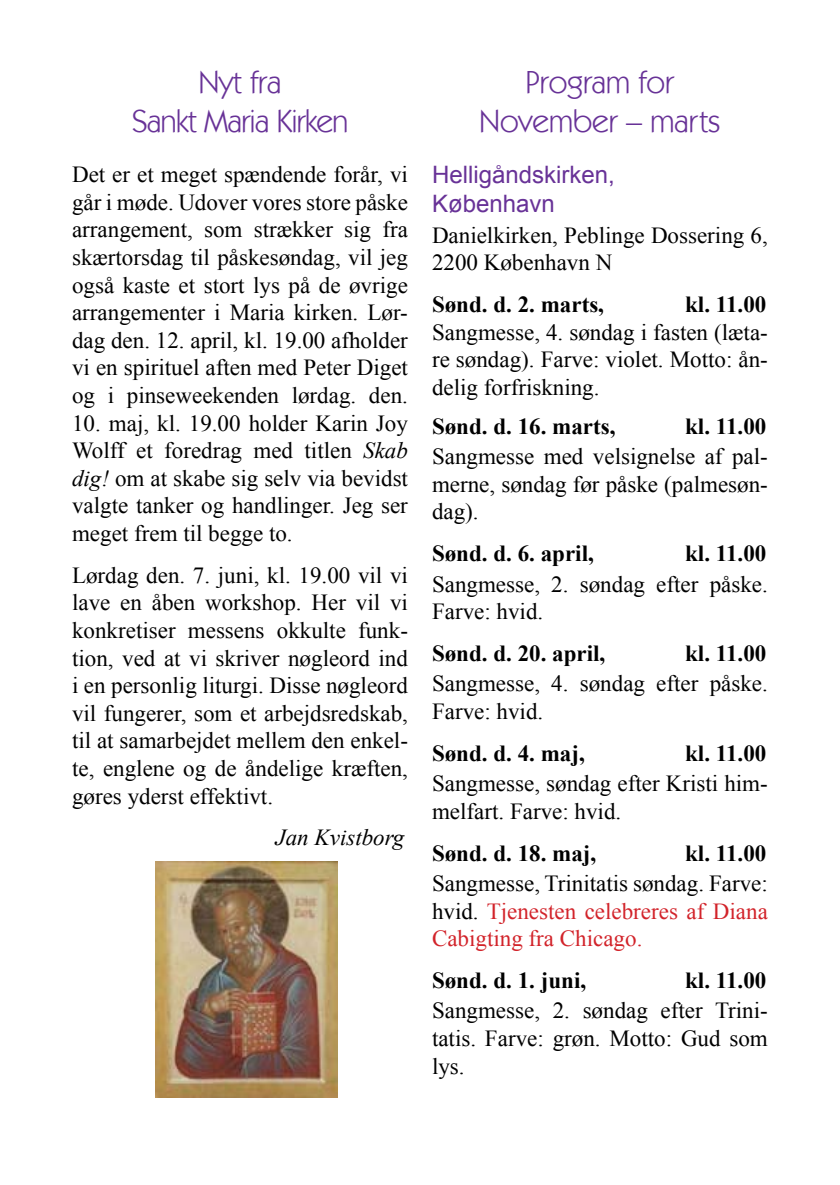
<style>
.page{position:relative;width:840px;height:1185px;background:#fff}
.page>*{position:absolute;margin:0;border:0;box-sizing:border-box;transform-origin:0 0}
.t1{font:32px/38.4px "Kabel IT Cby BT";color:#683297;text-align:center}
.t2{font:24px/28.8px "Arial";color:#683297}
.t3{font:23px/27.6px "Times New Roman";color:#000;text-align:justify}
.t4{font:700 23px "Times New Roman";color:#000}
.t5{font:23px/27.6px "Times New Roman";color:#d2232a;text-align:justify}
.t6{font:italic 23px "Times New Roman";color:#000}
.s1{font-style:italic}
.s2{color:#000}
</style>
<div class="page">
<img style="left:156px;top:861px;width:181px;height:236px">
<h1 class="t1" style="left:132px;top:63px;width:218px">Nyt fra<br>Sankt Maria Kirken</h1>
<p class="t3" style="left:72px;top:160px;width:337px">Det er et meget spændende forår, vi går i møde. Udover vores store påske arrangement, som strækker sig fra skærtorsdag til påskesøndag, vil jeg også kaste et stort lys på de øvrige arrangementer i Maria kirken. Lør&shy;dag den. 12. april, kl. 19.00 afholder vi en spirituel aften med Peter Diget og i pinseweekenden lørdag. den.</p>
<p class="t3" style="left:72px;top:409px;width:337px">10. maj, kl. 19.00 holder Karin Joy Wolff et foredrag med titlen <span class="s1">Skab dig!</span> om at skabe sig selv via bevidst valgte tanker og handlinger. Jeg ser meget frem til begge to.</p>
<p class="t3" style="left:72px;top:561px;width:337px">Lørdag den. 7. juni, kl. 19.00 vil vi lave en åben workshop. Her vil vi konkretiser messens okkulte funk&shy;tion, ved at vi skriver nøgleord ind i en personlig liturgi. Disse nøgleord vil fungerer, som et arbejdsredskab, til at samarbejdet mellem den enkel&shy;te, englene og de åndelige kræften, gøres yderst effektivt.</p>
<p class="t6" style="left:275px;top:822px;width:130px">Jan Kvistborg</p>
<h1 class="t1" style="left:479px;top:63px;width:242px">Program for<br>November – marts</h1>
<p class="t2" style="left:432px;top:161px;width:184px">Helligåndskirken,<br>København</p>
<p class="t3" style="left:432px;top:221px;width:337px">Danielkirken, Peblinge Dossering 6,<br>2200 København N</p>
<p class="t4" style="left:432px;top:288px;width:173px">Sønd. d. 2. marts,</p>
<p class="t4" style="left:684px;top:288px;width:83px">kl. 11.00</p>
<p class="t3" style="left:432px;top:318px;width:337px">Sangmesse, 4. søndag i fasten (læta&shy;re søndag). Farve: violet. Motto: ån&shy;delig forfriskning.</p>
<p class="t4" style="left:432px;top:410px;width:185px">Sønd. d. 16. marts,</p>
<p class="t4" style="left:684px;top:410px;width:83px">kl. 11.00</p>
<p class="t3" style="left:432px;top:442px;width:337px">Sangmesse med velsignelse af pal&shy;merne, søndag før påske (palmesøn&shy;dag).</p>
<p class="t4" style="left:432px;top:537px;width:163px">Sønd. d. 6. april,</p>
<p class="t4" style="left:684px;top:537px;width:83px">kl. 11.00</p>
<p class="t3" style="left:432px;top:570px;width:337px">Sangmesse, 2. søndag efter påske.<br>Farve: hvid.</p>
<p class="t4" style="left:432px;top:637px;width:175px">Sønd. d. 20. april,</p>
<p class="t4" style="left:684px;top:637px;width:83px">kl. 11.00</p>
<p class="t3" style="left:432px;top:669px;width:337px">Sangmesse, 4. søndag efter påske.<br>Farve: hvid.</p>
<p class="t4" style="left:432px;top:737px;width:154px">Sønd. d. 4. maj,</p>
<p class="t4" style="left:684px;top:737px;width:83px">kl. 11.00</p>
<p class="t3" style="left:432px;top:769px;width:337px">Sangmesse, søndag efter Kristi him&shy;melfart. Farve: hvid.</p>
<p class="t4" style="left:432px;top:837px;width:166px">Sønd. d. 18. maj,</p>
<p class="t4" style="left:684px;top:837px;width:83px">kl. 11.00</p>
<p class="t5" style="left:432px;top:869px;width:337px"><span class="s2">Sangmesse, Trinitatis søndag. Farve: hvid.</span> Tjenesten celebreres af Diana Cabigting fra Chicago.</p>
<p class="t4" style="left:432px;top:964px;width:156px">Sønd. d. 1. juni,</p>
<p class="t4" style="left:684px;top:964px;width:83px">kl. 11.00</p>
<p class="t3" style="left:432px;top:996px;width:337px">Sangmesse, 2. søndag efter Trini&shy;tatis. Farve: grøn. Motto: Gud som lys.</p>
</div>
